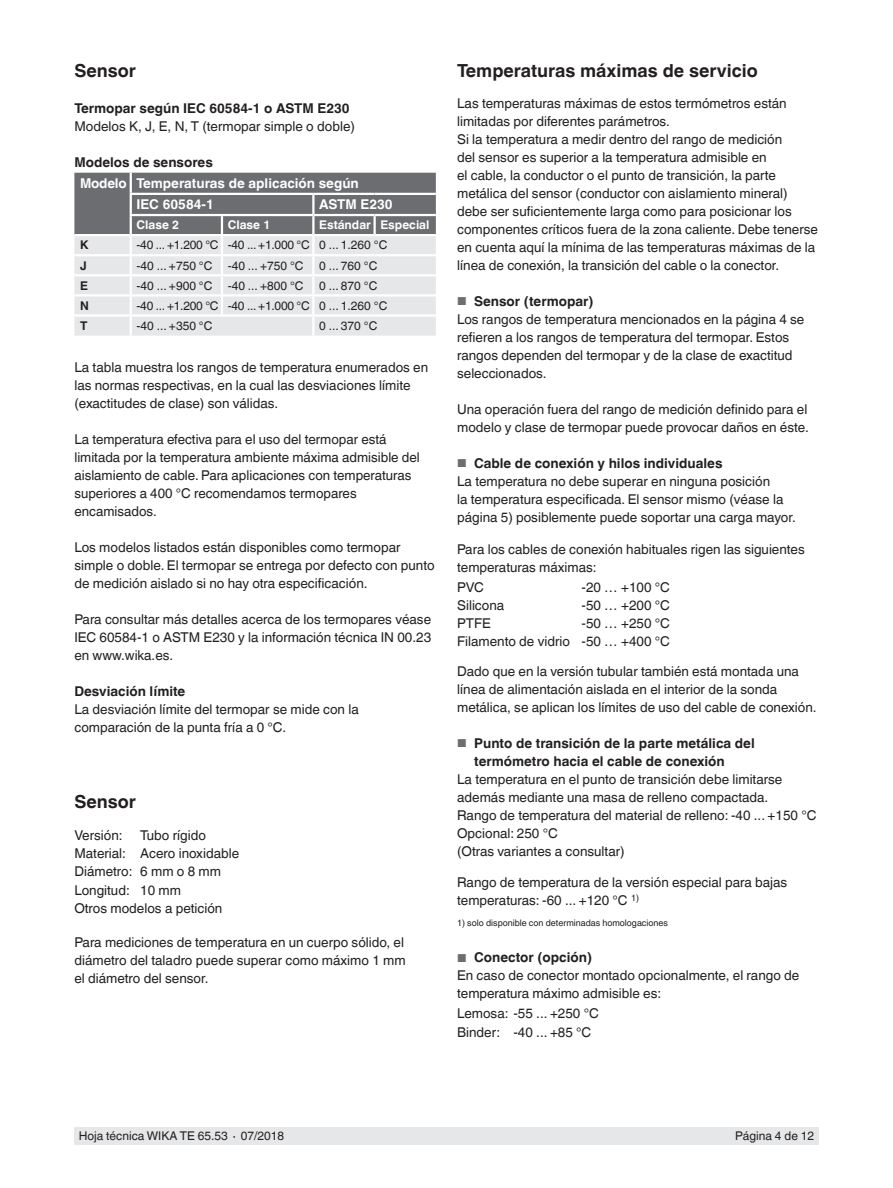
<style>
.page{position:relative;width:893px;height:1188px;background:#fff}
.page>*{position:absolute;margin:0;border:0;box-sizing:border-box;transform-origin:0 0}
.t1{font:700 18px "Helvetica World";color:#231f20}
.t2{font:13.5px/18px "Helvetica World";color:#231f20}
.t3{font:700 13.5px/18px "Helvetica World";color:#231f20}
.t4{font:700 13.5px/21.1px "Helvetica World";color:#fff}
.t5{font:12px "Helvetica World";color:#231f20}
.t6{font:12px "Helvetica World";letter-spacing:-.02em;color:#231f20}
.t7{font:700 12px "Helvetica World";color:#fff}
.t8{font:700 12px "Helvetica World";color:#231f20}
.t9{font:9px "Helvetica World";color:#231f20}
.s1{font-size:11.55px;color:#6c6d70}
.s2{font-weight:700}
.s3{font-weight:400;font-size:11.55px;color:#6c6d70}
</style>
<div class="page">
<div style="left:74px;top:1128px;width:745px;height:17px;background:#e6e7e9"></div>
<svg style="left:74px;top:173px;width:362px;height:163px;background:#bebfc1"></svg>
<h1 class="t1" style="left:74px;top:60px;width:63px">Sensor</h1>
<p class="t3" style="left:74px;top:99px;width:277px">Termopar según IEC 60584-1 o ASTM E230</p>
<p class="t2" style="left:74px;top:117px;width:282px">Modelos K, J, E, N, T (termopar simple o doble)</p>
<p class="t3" style="left:74px;top:153px;width:140px">Modelos de sensores</p>
<p class="t4" style="left:136px;top:173px;width:224px;text-indent:-56px">Modelo Temperaturas de aplicación según<br>IEC 60584-1</p>
<p class="t4" style="left:319px;top:194px;width:75px">ASTM E230</p>
<p class="t7" style="left:136px;top:218px;width:44px">Clase 2</p>
<p class="t7" style="left:228px;top:218px;width:44px">Clase 1</p>
<p class="t7" style="left:319px;top:218px;width:112px">Estándar Especial</p>
<p class="t8" style="left:80px;top:238px;width:10px">K</p>
<p class="t6" style="left:136px;top:238px;width:252px">-40 ... +1.200 °C -40 ... +1.000 °C 0 ... 1.260 °C</p>
<p class="t8" style="left:80px;top:258px;width:8px">J</p>
<p class="t5" style="left:136px;top:258px;width:77px">-40 ... +750 °C</p>
<p class="t5" style="left:228px;top:258px;width:77px">-40 ... +750 °C</p>
<p class="t5" style="left:319px;top:258px;width:60px">0 ... 760 °C</p>
<p class="t8" style="left:80px;top:278px;width:9px">E</p>
<p class="t5" style="left:136px;top:278px;width:77px">-40 ... +900 °C</p>
<p class="t5" style="left:228px;top:278px;width:77px">-40 ... +800 °C</p>
<p class="t5" style="left:319px;top:278px;width:60px">0 ... 870 °C</p>
<p class="t8" style="left:80px;top:299px;width:10px">N</p>
<p class="t6" style="left:136px;top:299px;width:252px">-40 ... +1.200 °C -40 ... +1.000 °C 0 ... 1.260 °C</p>
<p class="t8" style="left:80px;top:319px;width:9px">T</p>
<p class="t5" style="left:136px;top:319px;width:77px">-40 ... +350 °C</p>
<p class="t5" style="left:319px;top:319px;width:60px">0 ... 370 °C</p>
<p class="t2" style="left:74px;top:358px;width:355px">La tabla muestra los rangos de temperatura enumerados en las normas respectivas, en la cual las desviaciones límite (exactitudes de clase) son válidas.</p>
<p class="t2" style="left:74px;top:430px;width:347px">La temperatura efectiva para el uso del termopar está limitada por la temperatura ambiente máxima admisible del aislamiento de cable. Para aplicaciones con temperaturas superiores a 400 °C recomendamos termopares encamisados.</p>
<p class="t2" style="left:74px;top:538px;width:362px">Los modelos listados están disponibles como termopar simple o doble. El termopar se entrega por defecto con punto de medición aislado si no hay otra especificación.</p>
<p class="t2" style="left:74px;top:610px;width:358px;text-align:justify">Para consultar más detalles acerca de los termopares véase IEC 60584-1 o ASTM E230 y la información técnica IN 00.23 en www.wika.es.</p>
<p class="t3" style="left:74px;top:682px;width:112px">Desviación límite</p>
<p class="t2" style="left:74px;top:700px;width:286px">La desviación límite del termopar se mide con la comparación de la punta fría a 0 °C.</p>
<h1 class="t1" style="left:74px;top:791px;width:63px">Sensor</h1>
<p class="t2" style="left:74px;top:826px;width:50px">Versión:</p>
<p class="t2" style="left:74px;top:826px;width:166px;text-indent:66px">Tubo rígido<br>Material: Acero inoxidable<br>Diámetro: 6 mm o 8 mm<br>Longitud: 10 mm<br>Otros modelos a petición</p>
<p class="t2" style="left:74px;top:933px;width:333px;text-align:justify">Para mediciones de temperatura en un cuerpo sólido, el diámetro del taladro puede superar como máximo 1 mm el diámetro del sensor.</p>
<h1 class="t1" style="left:457px;top:60px;width:302px">Temperaturas máximas de servicio</h1>
<p class="t2" style="left:457px;top:95px;width:362px">Las temperaturas máximas de estos termómetros están limitadas por diferentes parámetros.<br>Si la temperatura a medir dentro del rango de medición<br>del sensor es superior a la temperatura admisible en<br>el cable, la conductor o el punto de transición, la parte metálica del sensor (conductor con aislamiento mineral) debe ser suficientemente larga como para posicionar los componentes críticos fuera de la zona caliente. Debe tenerse en cuenta aquí la mínima de las temperaturas máximas de la línea de conexión, la transición del cable o la conector.</p>
<p class="t2" style="left:457px;top:293px;width:349px"><span class="s1">■</span> <span class="s2">Sensor (termopar)<br></span>Los rangos de temperatura mencionados en la página 4 se refieren a los rangos de temperatura del termopar. Estos rangos dependen del termopar y de la clase de exactitud seleccionados.</p>
<p class="t2" style="left:457px;top:401px;width:353px">Una operación fuera del rango de medición definido para el modelo y clase de termopar puede provocar daños en éste.</p>
<p class="t2" style="left:457px;top:455px;width:340px"><span class="s1">■</span> <span class="s2">Cable de conexión y hilos individuales<br></span>La temperatura no debe superar en ninguna posición<br>la temperatura especificada. El sensor mismo (véase la página 5) posiblemente puede soportar una carga mayor.</p>
<p class="t2" style="left:457px;top:540px;width:349px">Para los cables de conexión habituales rigen las siguientes temperaturas máximas:</p>
<p class="t2" style="left:457px;top:578px;width:28px">PVC</p>
<p class="t2" style="left:581px;top:578px;width:90px">-20 … +100 °C</p>
<p class="t2" style="left:457px;top:596px;width:49px">Silicona</p>
<p class="t2" style="left:581px;top:596px;width:90px">-50 … +200 °C</p>
<p class="t2" style="left:457px;top:614px;width:35px">PTFE</p>
<p class="t2" style="left:457px;top:614px;width:214px;text-align:right">-50 … +250 °C<br>Filamento de vidrio -50 … +400 °C</p>
<p class="t2" style="left:457px;top:662px;width:361px">Dado que en la versión tubular también está montada una línea de alimentación aislada en el interior de la sonda metálica, se aplican los límites de uso del cable de conexión.</p>
<p class="t3" style="left:474px;top:734px;width:282px;text-indent:-17px"><span class="s3">■</span> Punto de transición de la parte metálica del termómetro hacia el cable de conexión</p>
<p class="t2" style="left:457px;top:770px;width:361px">La temperatura en el punto de transición debe limitarse además mediante una masa de relleno compactada.<br>Rango de temperatura del material de relleno: -40 ... +150 °C Opcional: 250 °C<br>(Otras variantes a consultar)</p>
<p class="t2" style="left:457px;top:874px;width:332px">Rango de temperatura de la versión especial para bajas temperaturas: -60 ... +120 °C <sup>1)</sup></p>
<p class="t9" style="left:457px;top:918px;width:212px">1) solo disponible con determinadas homologaciones</p>
<p class="t2" style="left:457px;top:949px;width:344px"><span class="s1">■</span> <span class="s2">Conector (opción)<br></span>En caso de conector montado opcionalmente, el rango de temperatura máximo admisible es:</p>
<p class="t2" style="left:457px;top:1005px;width:143px">Lemosa: -55 ... +250 °C<br>Binder: -40 ... +85 °C</p>
<p class="t5" style="left:79px;top:1129px;width:207px">Hoja técnica WIKA TE 65.53 ∙ 07/2018</p>
<p class="t5" style="left:735px;top:1129px;width:81px">Página 4 de 12</p>
</div>
